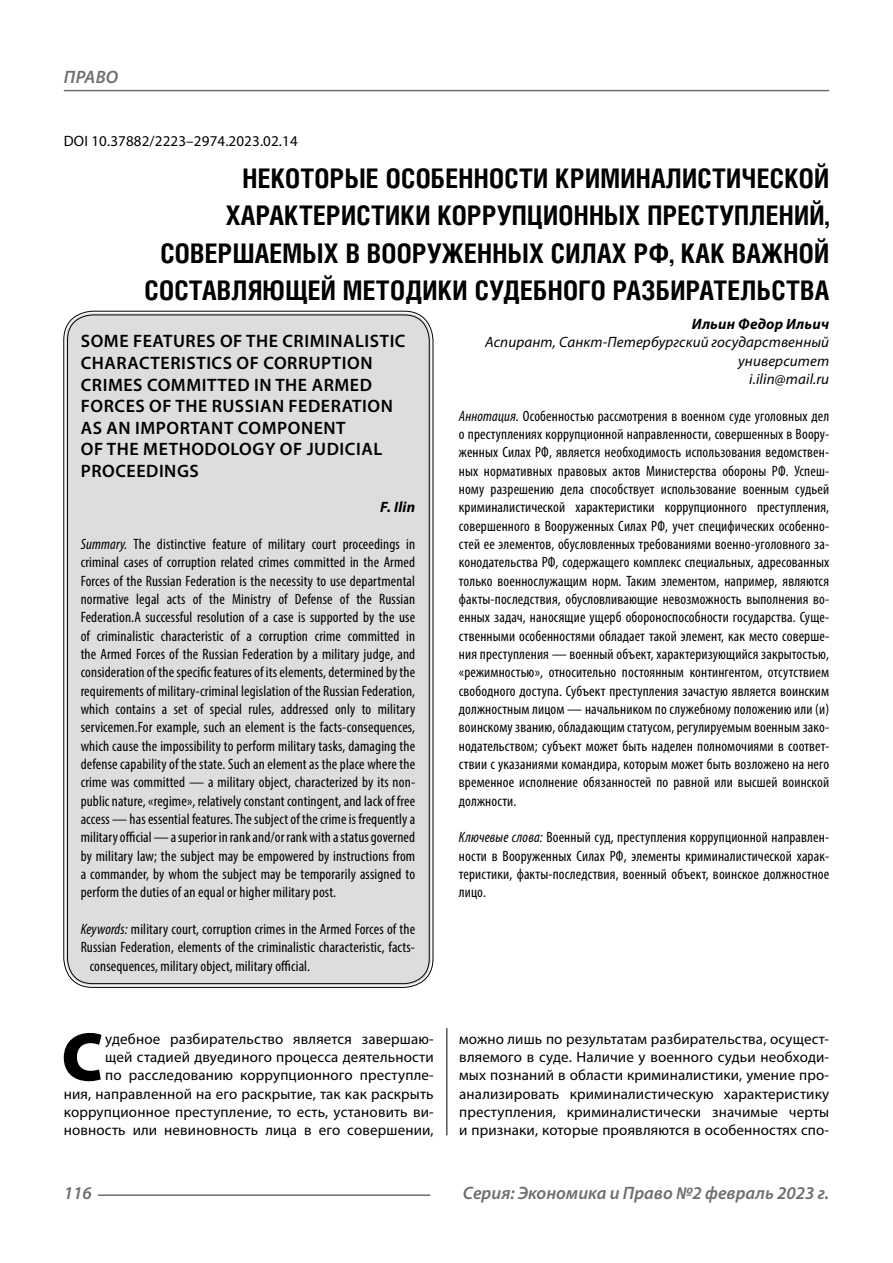
<style>
.page{position:relative;width:893px;height:1263px;background:#fff}
.page>*{position:absolute;margin:0;border:0;box-sizing:border-box;transform-origin:0 0}
.Bukvica{font:900 69.3px "Myriad Pro";color:#000}
.Header{font:700 27px/37.5px "Helios Cond C";letter-spacing:.01em;color:#000;text-align:right}
.Header-eng{font:600 18px/21.6px "Myriad Pro";letter-spacing:.03em;color:#000}
.t1{font:italic 600 18px "Myriad Pro";color:#6e6e6e}
.Annotation-rus{font:condensed 15px/18.3px "Myriad Pro";letter-spacing:.01em;color:#000;text-align:justify}
.Annotation-eng{font:condensed 15px/18.3px "Myriad Pro";letter-spacing:.01em;color:#000;text-align:justify}
.Bukvica-2{font:15px/18.3px "Myriad Pro";letter-spacing:.01em;color:#000;text-align:right}
.Author-doc{font:italic 15px/18.3px "Myriad Pro";letter-spacing:.01em;color:#000;text-align:right}
.DOI{font:15px "Myriad Pro";letter-spacing:.01em;color:#000}
.Author{font:italic 700 15px "Myriad Pro";letter-spacing:.01em;color:#000}
.Author-email{font:italic 15px "Myriad Pro";letter-spacing:.01em;color:#000}
.Author-eng{font:italic 700 15px "Myriad Pro";color:#000}
.s1{font-style:italic}
</style>
<div class="page">
<hr style="left:446px;top:1025px;width:1px;height:110px;background:#000">
<div style="left:66px;top:313px;width:365px;height:672px;background:#ddd;border-radius:27px"></div>
<hr style="left:98px;top:1194px;width:332px;height:2px;background:#6e6e6e">
<hr style="left:64px;top:90px;width:765px;height:1px;background:#6e6e6e">
<p class="t1" style="left:64px;top:66px;width:56px">ПРАВО</p>
<p class="DOI" style="left:64px;top:132px;width:235px">DOI 10.37882/2223–2974.2023.02.14</p>
<p class="Header" style="left:144px;top:159px;width:686px">НЕКОТОРЫЕ ОСОБЕННОСТИ КРИМИНАЛИСТИЧЕСКОЙ ХАРАКТЕРИСТИКИ КОРРУПЦИОННЫХ ПРЕСТУПЛЕНИЙ, СОВЕРШАЕМЫХ В ВООРУЖЕННЫХ СИЛАХ РФ, КАК ВАЖНОЙ СОСТАВЛЯЮЩЕЙ МЕТОДИКИ СУДЕБНОГО РАЗБИРАТЕЛЬСТВА</p>
<p class="Author" style="left:692px;top:314px;width:139px">Ильин Федор Ильич</p>
<p class="Author-doc" style="left:485px;top:333px;width:346px">Аспирант, Санкт-Петербургский государственный университет</p>
<p class="Author-email" style="left:749px;top:370px;width:82px">i.ilin@mail.ru</p>
<p class="Annotation-rus" style="left:459px;top:406px;width:372px"><span class="s1">Аннотация.</span> Особенностью рассмотрения в военном суде уголовных дел о преступлениях коррупционной направленности, совершенных в Воору&shy;женных Силах РФ, является необходимость использования ведомствен&shy;ных нормативных правовых актов Министерства обороны РФ. Успеш&shy;ному разрешению дела способствует использование военным судьей криминалистической характеристики коррупционного преступления, совершенного в Вооруженных Силах РФ, учет специфических особенно&shy;стей ее элементов, обусловленных требованиями военно-уголовного за&shy;конодательства РФ, содержащего комплекс специальных, адресованных только военнослужащим норм. Таким элементом, например, являются факты-последствия, обусловливающие невозможность выполнения во&shy;енных задач, наносящие ущерб обороноспособности государства. Суще&shy;ственными особенностями обладает такой элемент, как место соверше&shy;ния преступления — военный объект, характеризующийся закрытостью, «режимностью», относительно постоянным контингентом, отсутствием свободного доступа. Субъект преступления зачастую является воинским должностным лицом — начальником по служебному положению или (и) воинскому званию, обладающим статусом, регулируемым военным зако&shy;нодательством; субъект может быть наделен полномочиями в соответ&shy;ствии с указаниями командира, которым может быть возложено на него временное исполнение обязанностей по равной или высшей воинской должности.</p>
<p class="Annotation-rus" style="left:459px;top:828px;width:372px"><span class="s1">Ключевые слова:</span> Военный суд, преступления коррупционной направлен&shy;ности в Вооруженных Силах РФ, элементы криминалистической харак&shy;теристики, факты-последствия, военный объект, воинское должностное лицо.</p>
<p class="Header-eng" style="left:81px;top:330px;width:326px">SOME FEATURES OF THE CRIMINALISTIC<br>CHARACTERISTICS OF CORRUPTION<br>CRIMES COMMITTED IN THE ARMED<br>FORCES OF THE RUSSIAN FEDERATION<br>AS AN IMPORTANT COMPONENT<br>OF THE METHODOLOGY OF JUDICIAL<br>PROCEEDINGS</p>
<p class="Author-eng" style="left:380px;top:498px;width:36px">F. Ilin</p>
<p class="Annotation-eng" style="left:81px;top:535px;width:336px"><span class="s1">Summary.</span> The distinctive feature of military court proceedings in criminal cases of corruption related crimes committed in the Armed Forces of the Russian Federation is the necessity to use departmental normative legal acts of the Ministry of Defense of the Russian Federation.A successful resolution of a case is supported by the use of criminalistic characteristic of a corruption crime committed in the Armed Forces of the Russian Federation by a military judge, and consideration of the specific features of its elements, determined by the requirements of military-criminal legislation of the Russian Federation, which contains a set of special rules, addressed only to military servicemen.For example, such an element is the facts-consequences, which cause the impossibility to perform military tasks, damaging the defense capability of the state. Such an element as the place where the crime was committed — a military object, characterized by its non&shy;public nature, «regime», relatively constant contingent, and lack of free access — has essential features. The subject of the crime is frequently a military official — a superior in rank and/or rank with a status governed by military law; the subject may be empowered by instructions from a commander, by whom the subject may be temporarily assigned to perform the duties of an equal or higher military post.</p>
<p class="Annotation-eng" style="left:81px;top:919px;width:336px"><span class="s1">Keywords:</span> military court, corruption crimes in the Armed Forces of the</p>
<p class="Annotation-eng" style="left:81px;top:938px;width:336px">Russian Federation, elements of the criminalistic characteristic, facts-</p>
<p class="Annotation-eng" style="left:90px;top:956px;width:222px">consequences, military object, military official.</p>
<p class="Bukvica" style="left:61px;top:1011px;width:43px">С</p>
<p class="Bukvica-2" style="left:64px;top:1029px;width:371px">удебное разбирательство является завершаю-<br>щей стадией двуединого процесса деятельности<br>по расследованию коррупционного преступле-<br>ния, направленной на его раскрытие, так как раскрыть коррупционное преступление, то есть, установить ви&shy;новность или невиновность лица в его совершении,</p>
<p class="Bukvica-2" style="left:459px;top:1029px;width:371px;text-align:justify">можно лишь по результатам разбирательства, осущест&shy;вляемого в суде. Наличие у военного судьи необходи&shy;мых познаний в области криминалистики, умение про&shy;анализировать криминалистическую характеристику преступления, криминалистически значимые черты и признаки, которые проявляются в особенностях спо-</p>
<p class="t1" style="left:64px;top:1182px;width:30px">116</p>
<p class="t1" style="left:463px;top:1182px;width:368px">Серия: Экономика и Право №2 февраль 2023 г.</p>
</div>
